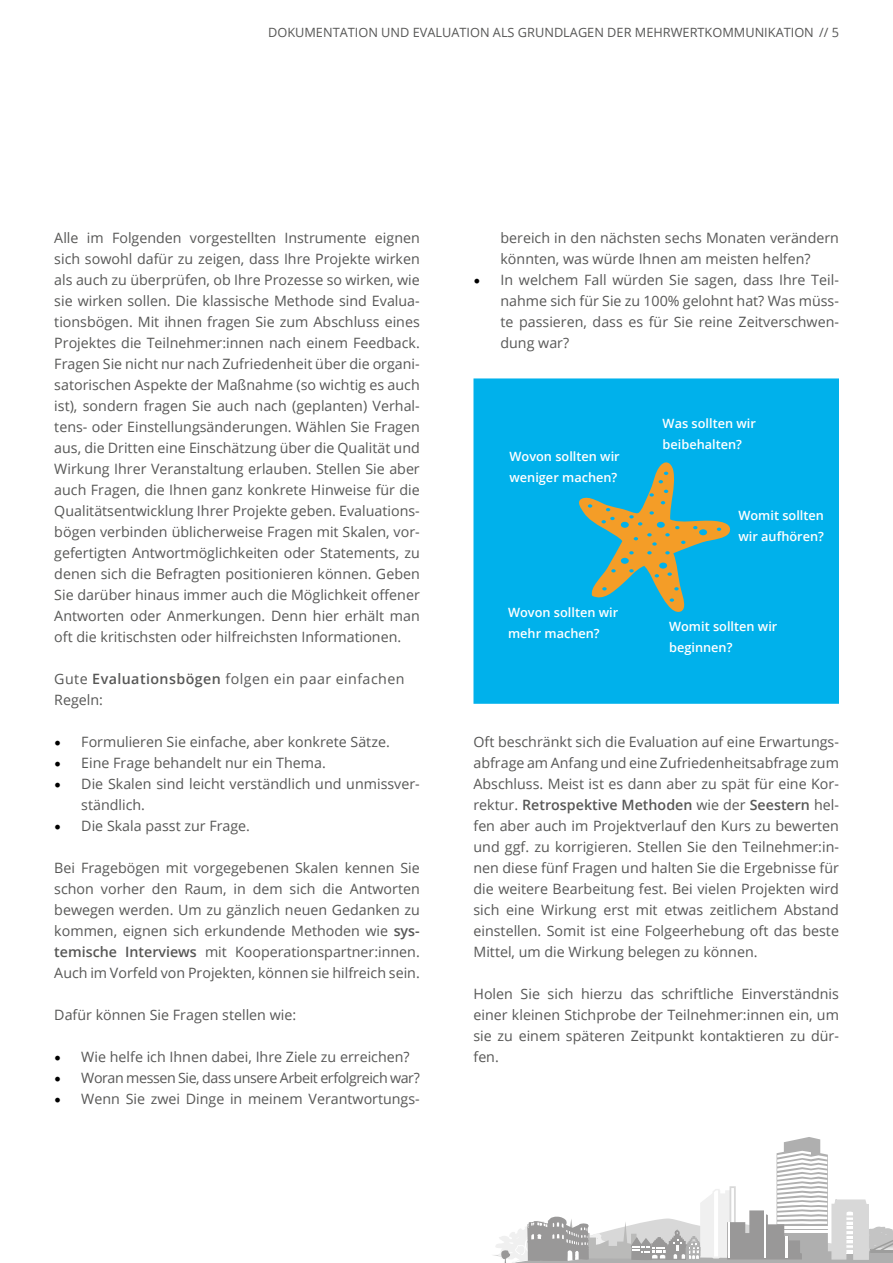
<style>
.page{position:relative;width:893px;height:1263px;background:#fff}
.page>*{position:absolute;margin:0;border:0;box-sizing:border-box;transform-origin:0 0}
.t1{font:14.25px/21px "Open Sans";color:#575756;text-align:justify}
.t2{font:14.25px/21px "Open Sans";letter-spacing:.03em;color:#575756}
.t3{font:14.25px "Open Sans";letter-spacing:-.03em;color:#575756}
.Absatzformat_1{font:600 12.75px "Open Sans";color:#fff}
.t4{font:12.75px "Open Sans";color:#575756}
.s1{font-weight:600}
.s2{font-family:"Minion Pro";font-size:18px;color:#000}
</style>
<div class="page">
<svg style="left:493px;top:1137px;width:400px;height:126px"></svg>
<div style="left:473px;top:378px;width:366px;height:326px;background:#00b1eb;border:3px solid #00b1eb"></div>
<svg style="left:579px;top:462px;width:152px;height:150px"></svg>
<p class="t4" style="left:268px;top:23px;width:572px">DOKUMENTATION UND EVALUATION ALS GRUNDLAGEN DER MEHRWERTKOMMUNIKATION // 5</p>
<p class="t1" style="left:54px;top:227px;width:367px">Alle im Folgenden vorgestellten Instrumente eignen sich sowohl dafür zu zeigen, dass Ihre Projekte wirken als auch zu überprüfen, ob Ihre Prozesse so wirken, wie sie wirken sollen. Die klassische Methode sind Evalua&shy;tionsbögen. Mit ihnen fragen Sie zum Abschluss eines Projektes die Teilnehmer:innen nach einem Feedback.<br>Fragen Sie nicht nur nach Zufriedenheit über die organi&shy;satorischen Aspekte der Maßnahme (so wichtig es auch ist), sondern fragen Sie auch nach (geplanten) Verhal&shy;tens- oder Einstellungsänderungen. Wählen Sie Fragen aus, die Dritten eine Einschätzung über die Qualität und Wirkung Ihrer Veranstaltung erlauben. Stellen Sie aber auch Fragen, die Ihnen ganz konkrete Hinweise für die Qualitätsentwicklung Ihrer Projekte geben. Evaluations&shy;bögen verbinden üblicherweise Fragen mit Skalen, vor&shy;gefertigten Antwortmöglichkeiten oder Statements, zu denen sich die Befragten positionieren können. Geben Sie darüber hinaus immer auch die Möglichkeit offener Antworten oder Anmerkungen. Denn hier erhält man oft die kritischsten oder hilfreichsten Informationen.</p>
<p class="t2" style="left:54px;top:668px;width:352px">Gute <span class="s1">Evaluationsbögen</span> folgen ein paar einfachen<br>Regeln:</p>
<p class="t1" style="left:54px;top:731px;width:337px"><span class="s2">•</span> Formulieren Sie einfache, aber konkrete Sätze.</p>
<p class="t1" style="left:54px;top:752px;width:273px"><span class="s2">•</span> Eine Frage behandelt nur ein Thema.</p>
<p class="t1" style="left:81px;top:773px;width:340px;text-indent:-27px"><span class="s2">•</span> Die Skalen sind leicht verständlich und unmissver&shy;ständlich.</p>
<p class="t1" style="left:54px;top:815px;width:197px"><span class="s2">•</span> Die Skala passt zur Frage.</p>
<p class="t1" style="left:54px;top:857px;width:367px">Bei Fragebögen mit vorgegebenen Skalen kennen Sie schon vorher den Raum, in dem sich die Antworten bewegen werden. Um zu gänzlich neuen Gedanken zu kommen, eignen sich erkundende Methoden wie <span class="s1">sys&shy;temische Interviews</span> mit Kooperationspartner:innen.<br>Auch im Vorfeld von Projekten, können sie hilfreich sein.</p>
<p class="t1" style="left:54px;top:1004px;width:243px">Dafür können Sie Fragen stellen wie:</p>
<p class="t1" style="left:54px;top:1046px;width:357px"><span class="s2">•</span> Wie helfe ich Ihnen dabei, Ihre Ziele zu erreichen?</p>
<p class="t3" style="left:54px;top:1068px;width:367px"><span class="s2">•</span> Woran messen Sie, dass unsere Arbeit erfolgreich war?</p>
<p class="t1" style="left:54px;top:1088px;width:367px"><span class="s2">•</span> Wenn Sie zwei Dinge in meinem Verantwortungs-</p>
<p class="t1" style="left:500px;top:227px;width:340px">bereich in den nächsten sechs Monaten verändern könnten, was würde Ihnen am meisten helfen?</p>
<p class="t1" style="left:500px;top:269px;width:340px;text-indent:-27px"><span class="s2">•</span> In welchem Fall würden Sie sagen, dass Ihre Teil&shy;nahme sich für Sie zu 100% gelohnt hat? Was müss&shy;te passieren, dass es für Sie reine Zeitverschwen&shy;dung war?</p>
<p class="Absatzformat_1" style="left:509px;top:447px;width:112px">Wovon sollten wir</p>
<p class="Absatzformat_1" style="left:509px;top:468px;width:109px">weniger machen?</p>
<p class="Absatzformat_1" style="left:508px;top:604px;width:112px">Wovon sollten wir</p>
<p class="Absatzformat_1" style="left:508px;top:625px;width:93px">mehr machen?</p>
<p class="Absatzformat_1" style="left:663px;top:414px;width:95px">Was sollten wir</p>
<p class="Absatzformat_1" style="left:663px;top:435px;width:81px">beibehalten?</p>
<p class="Absatzformat_1" style="left:738px;top:506px;width:87px">Womit sollten</p>
<p class="Absatzformat_1" style="left:738px;top:527px;width:87px">wir aufhören?</p>
<p class="Absatzformat_1" style="left:669px;top:618px;width:110px">Womit sollten wir</p>
<p class="Absatzformat_1" style="left:669px;top:639px;width:65px">beginnen?</p>
<p class="t1" style="left:473px;top:731px;width:367px">Oft beschränkt sich die Evaluation auf eine Erwartungs&shy;abfrage am Anfang und eine Zufriedenheitsabfrage zum Abschluss. Meist ist es dann aber zu spät für eine Kor&shy;rektur. <span class="s1">Retrospektive Methoden</span> wie der <span class="s1">Seestern</span> hel&shy;fen aber auch im Projektverlauf den Kurs zu bewerten und ggf. zu korrigieren. Stellen Sie den Teilnehmer:in&shy;nen diese fünf Fragen und halten Sie die Ergebnisse für die weitere Bearbeitung fest. Bei vielen Projekten wird sich eine Wirkung erst mit etwas zeitlichem Abstand einstellen. Somit ist eine Folgeerhebung oft das beste Mittel, um die Wirkung belegen zu können.</p>
<p class="t1" style="left:473px;top:983px;width:367px">Holen Sie sich hierzu das schriftliche Einverständnis einer kleinen Stichprobe der Teilnehmer:innen ein, um sie zu einem späteren Zeitpunkt kontaktieren zu dür&shy;fen.</p>
</div>
